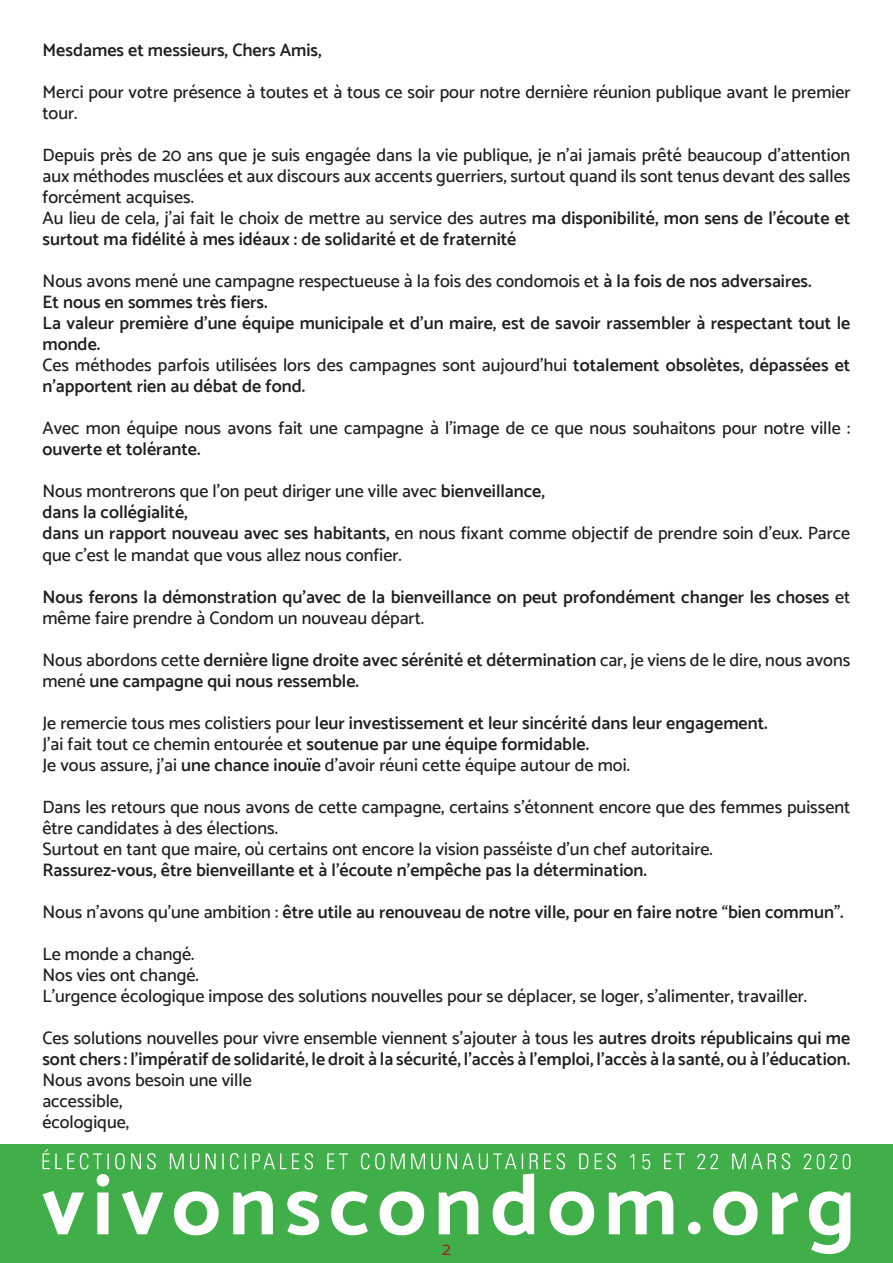
<style>
.page{position:relative;width:893px;height:1263px;background:#fff}
.page>*{position:absolute;margin:0;border:0;box-sizing:border-box;transform-origin:0 0}
.t1{font:500 18px/21px "Catamaran";color:#231f20}
.t2{font:600 18px/21px "Catamaran";color:#231f20}
.t3{font:18px "Catamaran";color:#ad182b}
.s1{font-weight:600}
.s2{font-weight:500}
</style>
<div class="page">
<div style="left:0;top:1144px;width:893px;height:119px;background:#40ae49"></div>
<svg style="left:43px;top:1149px;width:807px;height:20px"></svg>
<svg style="left:43px;top:1173px;width:807px;height:81px"></svg>
<p class="t2" style="left:43px;top:40px;width:281px">Mesdames et messieurs, Chers Amis,</p>
<p class="t1" style="left:43px;top:82px;width:809px">Merci pour votre présence à toutes et à tous ce soir pour notre dernière réunion publique avant le premier tour.</p>
<p class="t1" style="left:43px;top:145px;width:809px">Depuis près de 20 ans que je suis engagée dans la vie publique, je n’ai jamais prêté beaucoup d’attention aux méthodes musclées et aux discours aux accents guerriers, surtout quand ils sont tenus devant des salles forcément acquises.<br>Au lieu de cela, j’ai fait le choix de mettre au service des autres <span class="s1">ma disponibilité, mon sens de l’écoute et -surtout ma fidélité à mes idéaux : de solidarité et de fraternité</span></p>
<p class="t2" style="left:42px;top:271px;width:809px"><span class="s2">Nous avons mené une campagne respectueuse à la fois des condomois et</span> à la fois de nos adversaires.<br>Et nous en sommes très fiers.<br>La valeur première d’une équipe municipale et d’un maire, est de savoir rassembler à respectant tout le monde.<br><span class="s2">Ces méthodes parfois utilisées lors des campagnes sont aujourd’hui</span> totalement obsolètes, dépassées et n’apportent rien au débat de fond.</p>
<p class="t1" style="left:42px;top:418px;width:809px">Avec mon équipe nous avons fait une campagne à l’image de ce que nous souhaitons pour notre ville :</p>
<p class="t2" style="left:42px;top:439px;width:160px">ouverte et tolérante.</p>
<p class="t1" style="left:42px;top:481px;width:809px">Nous montrerons que l’on peut diriger une ville avec <span class="s1">bienveillance,<br>dans la collégialité,<br>dans un rapport nouveau avec ses habitants,</span> en nous fixant comme objectif de prendre soin d’eux. Parce que c’est le mandat que vous allez nous confier.</p>
<p class="t2" style="left:42px;top:586px;width:809px">Nous ferons la démonstration qu’avec de la bienveillance on peut profondément changer les choses <span class="s2">et même faire prendre à Condom un nouveau départ.</span></p>
<p class="t2" style="left:42px;top:649px;width:809px"><span class="s2">Nous abordons cette</span> dernière ligne droite avec sérénité et détermination <span class="s2">car, je viens de le dire, nous avons mené</span> une campagne qui nous ressemble.</p>
<p class="t1" style="left:42px;top:712px;width:727px">Je remercie tous mes colistiers pour <span class="s1">leur investissement et leur sincérité dans leur engagement.<br></span>J’ai fait tout ce chemin entourée et <span class="s1">soutenue par une équipe formidable.<br></span>Je vous assure, j’ai <span class="s1">une chance inouïe</span> d’avoir réuni cette équipe autour de moi.</p>
<p class="t1" style="left:42px;top:796px;width:809px">Dans les retours que nous avons de cette campagne, certains s’étonnent encore que des femmes puissent être candidates à des élections.<br>Surtout en tant que maire, où certains ont encore la vision passéiste d’un chef autoritaire.</p>
<p class="t2" style="left:42px;top:859px;width:606px">Rassurez-vous, être bienveillante et à l’écoute n’empêche pas la détermination.</p>
<p class="t2" style="left:42px;top:901px;width:803px"><span class="s2">Nous n’avons qu’une ambition :</span> être utile au renouveau de notre ville, pour en faire notre <span class="s2">“</span>bien commun<span class="s2">”</span>.</p>
<p class="t1" style="left:42px;top:943px;width:766px">Le monde a changé.<br>Nos vies ont changé.<br>L’urgence écologique impose des solutions nouvelles pour se déplacer, se loger, s’alimenter, travailler.</p>
<p class="t2" style="left:42px;top:1027px;width:809px"><span class="s2">Ces solutions nouvelles pour vivre ensemble viennent s’ajouter à tous les</span> autres droits républicains qui me sont chers : l’impératif de solidarité, le droit à la sécurité, l’accès à l’emploi, l’accès à la santé, ou à -l’éducation.</p>
<p class="t1" style="left:42px;top:1069px;width:211px">Nous avons besoin une ville accessible,<br>écologique,</p>
<p class="t3" style="left:442px;top:1238px;width:10px">2</p>
</div>
